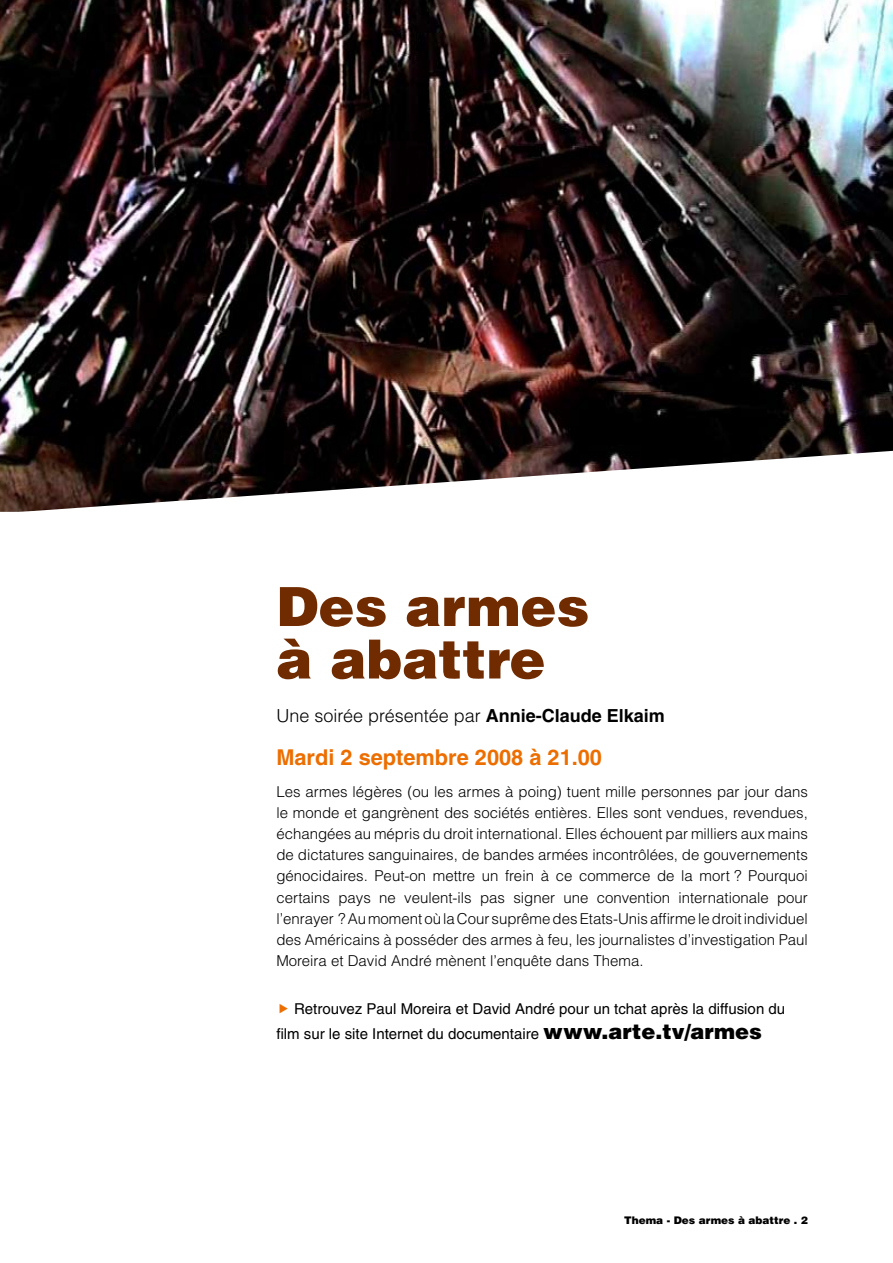
<style>
.page{position:relative;width:893px;height:1263px;background:#fff}
.page>*{position:absolute;margin:0;border:0;box-sizing:border-box;transform-origin:0 0}
.t1{font:900 54px/52.5px "Helvetica LT Std";color:#702b01}
.t2{font:700 21.75px "Helvetica LT Std";color:#ed6e00}
.t3{font:300 18px "Helvetica LT Std";color:#000}
.t4{font:300 15px/21px "Helvetica LT Std";color:#000;text-align:justify}
.t5{font:15px/25.2px "Helvetica LT Std";color:#000}
.t6{font:900 10.5px "Helvetica LT Std";color:#000}
.s1{font-weight:700}
.s2{font-weight:900;font-size:21px}
</style>
<div class="page">
<img style="left:0;top:0;width:893px;height:512px">
<h1 class="t1" style="left:276px;top:579px;width:314px">Des armes à abattre</h1>
<p class="t3" style="left:276px;top:704px;width:390px">Une soirée présentée par <span class="s1">Annie-Claude Elkaim</span></p>
<h2 class="t2" style="left:276px;top:744px;width:327px">Mardi 2 septembre 2008 à 21.00</h2>
<p class="t4" style="left:276px;top:781px;width:533px">Les armes légères (ou les armes à poing) tuent mille personnes par jour dans le monde et gangrènent des sociétés entières. Elles sont vendues, revendues, échangées au mépris du droit international. Elles échouent par milliers aux mains de dictatures sanguinaires, de bandes armées incontrôlées, de gouvernements génocidaires. Peut-on mettre un frein à ce commerce de la mort ? Pourquoi certains pays ne veulent-ils pas signer une convention internationale pour l’enrayer ? Au moment où la Cour suprême des Etats-Unis affirme le droit individuel des Américains à posséder des armes à feu, les journalistes d’investigation Paul Moreira et David André mènent l’enquête dans Thema.</p>
<p class="t5" style="left:276px;top:995px;width:510px;text-indent:18px">Retrouvez Paul Moreira et David André pour un tchat après la diffusion du film sur le site Internet du documentaire <span class="s2">www.arte.tv/armes</span></p>
<p class="t6" style="left:624px;top:1213px;width:175px">Thema - Des armes à abattre .</p>
</div>
